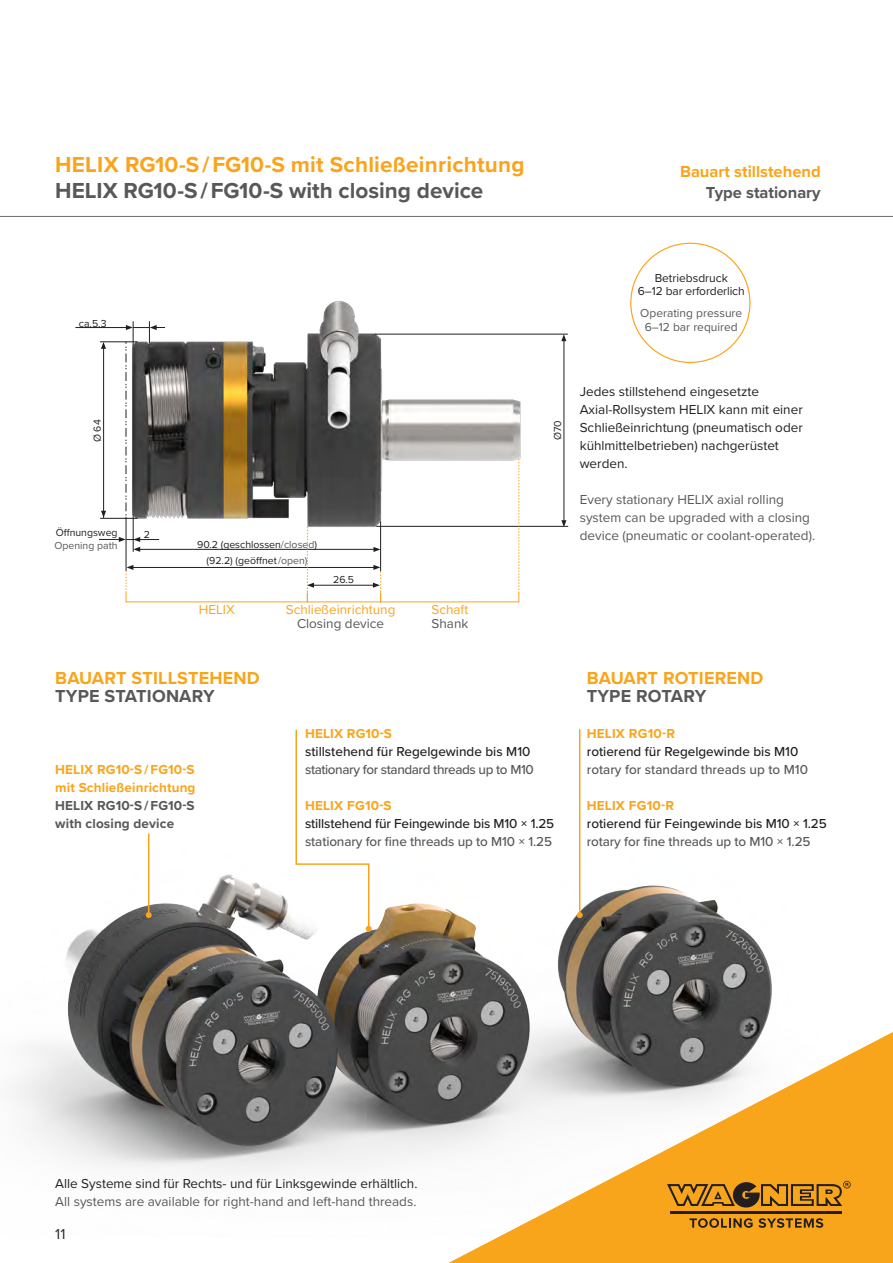
<style>
.page{position:relative;width:893px;height:1263px;background:#fff}
.page>*{position:absolute;margin:0;border:0;box-sizing:border-box;transform-origin:0 0}
.Text_normal{font:700 22.5px "Proxima Nova";letter-spacing:.01em;color:#f9a51b}
.Tabellen_demi{font:700 22.5px "Proxima Nova";color:#57585a}
.Text_normal-2{font:700 18px "Proxima Nova";letter-spacing:.01em;color:#f9a51b}
.Text_normal-3{font:700 18px "Proxima Nova";letter-spacing:.01em;color:#57585a}
.t1{font:700 16.5px "Proxima Nova";color:#f9a51b}
.t2{font:700 16.5px "Proxima Nova";color:#57585a}
.t3{font:15px "Proxima Nova";color:#231f20}
.Text_normal-4{font:13.5px/18px "Proxima Nova";color:#231f20}
.Text_normal-5{font:13.5px/18px "Proxima Nova";color:#57585a}
.Text_normal-6{font:500 13.5px "Proxima Nova";color:#231f20}
.Text_normal-7{font:500 13.5px "Proxima Nova";letter-spacing:-.01em;color:#57585a}
.Text_normal-8{font:700 13.5px/18px "Proxima Nova";letter-spacing:.01em;color:#f9a51b}
.Text_normal-9{font:500 13.5px "Proxima Nova";letter-spacing:-.03em;color:#57585a}
.Text_normal-10{font:700 13.5px/18px "Proxima Nova";letter-spacing:.01em;color:#57585a}
.t4{font:13.5px "Proxima Nova";color:#f9a51b}
.Text_normal-11{font:12px/13.5px "Proxima Nova";letter-spacing:-.01em;color:#231f20;text-align:center}
.Text_normal-12{font:12px/13.5px "Proxima Nova";color:#57585a;text-align:center}
.t5{font:10.5px "Proxima Nova";color:#231f20}
.t6{font:10.5px "Proxima Nova";color:#57585a}
.s1{color:#57585a}
</style>
<div class="page">
<img style="left:13px;top:818px;width:759px;height:356px">
<hr style="left:0;top:216px;width:893px;height:1px;background:#6c6d70">
<img style="left:113px;top:301px;width:418px;height:235px">
<hr style="left:100px;top:341px;width:38px;height:1px;background:#231f20">
<hr style="left:375px;top:334px;width:193px;height:1px;background:#231f20">
<hr style="left:100px;top:518px;width:38px;height:1px;background:#231f20">
<hr style="left:376px;top:526px;width:192px;height:1px;background:#231f20">
<hr style="left:75px;top:327px;width:54px;height:1px;background:#231f20">
<svg style="left:373px;top:547px;width:7px;height:5px"></svg>
<hr style="left:103px;top:347px;width:1px;height:171px;background:#231f20">
<hr style="left:564px;top:340px;width:1px;height:183px;background:#231f20">
<svg style="left:101px;top:511px;width:5px;height:7px"></svg>
<svg style="left:561px;top:520px;width:5px;height:7px"></svg>
<svg style="left:101px;top:342px;width:5px;height:7px"></svg>
<svg style="left:561px;top:334px;width:5px;height:7px"></svg>
<hr style="left:126px;top:518px;width:1px;height:53px;background:#231f20">
<hr style="left:380px;top:522px;width:1px;height:49px;background:#231f20">
<hr style="left:133px;top:514px;width:1px;height:38px;background:#231f20">
<hr style="left:126px;top:539px;width:33px;height:1px;background:#231f20">
<hr style="left:138px;top:549px;width:238px;height:1px;background:#231f20">
<hr style="left:132px;top:567px;width:244px;height:1px;background:#231f20">
<hr style="left:310px;top:585px;width:66px;height:1px;background:#231f20">
<svg style="left:99px;top:537px;width:27px;height:5px"></svg>
<svg style="left:133px;top:537px;width:7px;height:15px"></svg>
<svg style="left:126px;top:565px;width:7px;height:27px"></svg>
<svg style="left:307px;top:527px;width:7px;height:65px"></svg>
<svg style="left:518px;top:459px;width:1px;height:133px"></svg>
<svg style="left:373px;top:565px;width:8px;height:27px"></svg>
<svg style="left:126px;top:321px;width:39px;height:197px"></svg>
<hr style="left:148px;top:833px;width:1px;height:82px;background:#f9a51b">
<svg style="left:146px;top:912px;width:6px;height:6px"></svg>
<svg style="left:449px;top:1032px;width:444px;height:231px"></svg>
<hr style="left:671px;top:1211px;width:171px;height:2px;background:#231f20">
<svg style="left:667px;top:1181px;width:184px;height:27px;background:#b1781c"></svg>
<svg style="left:689px;top:1218px;width:134px;height:10px"></svg>
<hr style="left:579px;top:729px;width:1px;height:186px;background:#f9a51b">
<svg style="left:577px;top:912px;width:6px;height:6px"></svg>
<svg style="left:295px;top:729px;width:77px;height:203px"></svg>
<p class="Text_normal" style="left:55px;top:148px;width:471px">HELIX RG10-S / FG10-S mit Schließeinrichtung</p>
<p class="Tabellen_demi" style="left:55px;top:174px;width:430px">HELIX RG10-S / FG10-S with closing device</p>
<p class="t1" style="left:680px;top:159px;width:142px">Bauart stillstehend</p>
<p class="t2" style="left:706px;top:180px;width:116px">Type stationary</p>
<p class="t5" style="left:79px;top:315px;width:29px">ca.5.3</p>
<p class="Text_normal-11" style="left:638px;top:271px;width:108px">Betriebsdruck<br>6–12 bar erforderlich</p>
<p class="Text_normal-12" style="left:640px;top:306px;width:104px">Operating pressure<br>6–12 bar required</p>
<p class="t5" style="left:89px;top:442px;width:24px;rotate:-90deg">Ø 64</p>
<p class="t5" style="left:550px;top:440px;width:21px;rotate:-90deg">Ø70</p>
<p class="t5" style="left:56px;top:525px;width:63px">Öffnungsweg</p>
<p class="t6" style="left:55px;top:537px;width:65px">Opening path</p>
<p class="t5" style="left:144px;top:526px;width:8px">2</p>
<p class="t5" style="left:197px;top:536px;width:121px">90.2 (geschlossen<span class="s1">/closed</span>)</p>
<p class="t5" style="left:207px;top:553px;width:102px">(92.2) (geöffnet <span class="s1">/open)</span></p>
<p class="t5" style="left:333px;top:572px;width:22px">26.5</p>
<p class="t4" style="left:199px;top:599px;width:38px">HELIX</p>
<p class="t4" style="left:431px;top:599px;width:38px">Schaft</p>
<p class="Text_normal-5" style="left:431px;top:613px;width:38px">Shank</p>
<p class="t4" style="left:286px;top:599px;width:111px">Schließeinrichtung</p>
<p class="Text_normal-5" style="left:297px;top:613px;width:89px">Closing device</p>
<p class="Text_normal-2" style="left:55px;top:665px;width:206px">BAUART STILLSTEHEND</p>
<p class="Text_normal-3" style="left:55px;top:683px;width:161px">TYPE STATIONARY</p>
<p class="Text_normal-8" style="left:55px;top:760px;width:142px">HELIX RG10-S / FG10-S mit Schließeinrichtung</p>
<p class="Text_normal-10" style="left:55px;top:796px;width:141px">HELIX RG10-S / FG10-S with closing device</p>
<p class="Text_normal-8" style="left:305px;top:724px;width:88px">HELIX RG10-S</p>
<p class="Text_normal-6" style="left:305px;top:741px;width:227px">stillstehend für Regelgewinde bis M10</p>
<p class="Text_normal-9" style="left:305px;top:759px;width:230px">stationary for standard threads up to M10</p>
<p class="Text_normal-8" style="left:305px;top:796px;width:88px">HELIX FG10-S</p>
<p class="Text_normal-6" style="left:305px;top:813px;width:251px">stillstehend für Feingewinde bis M10 × 1.25</p>
<p class="Text_normal-7" style="left:305px;top:831px;width:248px">stationary for fine threads up to M10 × 1.25</p>
<p class="Text_normal-4" style="left:580px;top:382px;width:225px">Jedes stillstehend eingesetzte<br>Axial-Rollsystem HELIX kann mit einer<br>Schließeinrichtung (pneumatisch oder kühlmittelbetrieben) nachgerüstet werden.</p>
<p class="Text_normal-5" style="left:580px;top:490px;width:237px">Every stationary HELIX axial rolling system can be upgraded with a closing device (pneumatic or coolant-operated).</p>
<p class="Text_normal-2" style="left:587px;top:665px;width:178px">BAUART ROTIEREND</p>
<p class="Text_normal-3" style="left:587px;top:683px;width:121px">TYPE ROTARY</p>
<p class="Text_normal-8" style="left:587px;top:724px;width:90px">HELIX RG10-R</p>
<p class="Text_normal-6" style="left:587px;top:741px;width:213px">rotierend für Regelgewinde bis M10</p>
<p class="Text_normal-7" style="left:587px;top:759px;width:223px">rotary for standard threads up to M10</p>
<p class="Text_normal-8" style="left:587px;top:796px;width:89px">HELIX FG10-R</p>
<p class="Text_normal-6" style="left:587px;top:813px;width:241px">rotierend für Feingewinde bis M10 × 1.25</p>
<p class="Text_normal-7" style="left:587px;top:831px;width:225px">rotary for fine threads up to M10 × 1.25</p>
<p class="Text_normal-4" style="left:55px;top:1174px;width:364px">Alle Systeme sind für Rechts- und für Linksgewinde erhältlich.</p>
<p class="Text_normal-5" style="left:55px;top:1192px;width:363px">All systems are available for right-hand and left-hand threads.</p>
<p class="t3" style="left:55px;top:1222px;width:12px">11</p>
</div>
